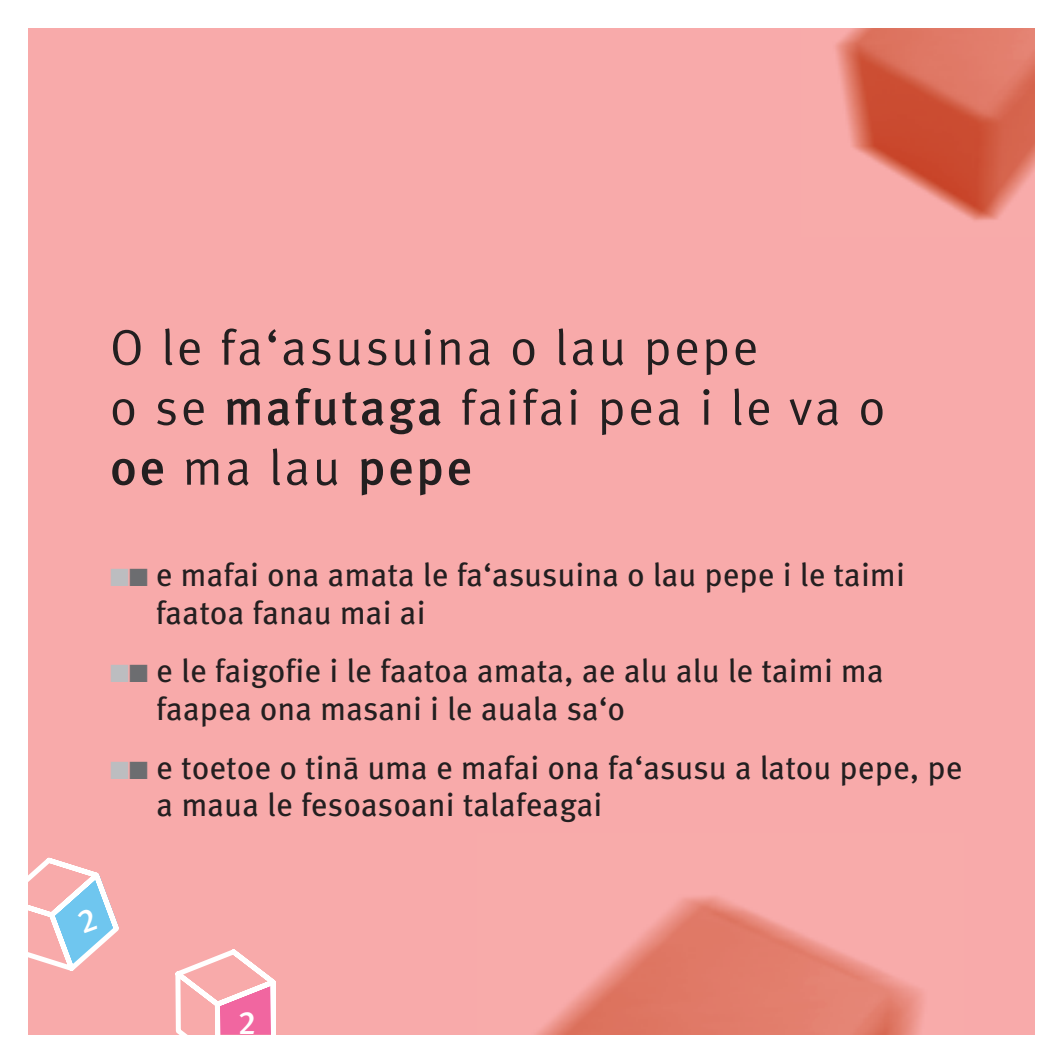
<style>
.page{position:relative;width:1063px;height:1063px;background:#fff}
.page>*{position:absolute;margin:0;border:0;box-sizing:border-box;transform-origin:0 0}
.t1{font:50px/60px "Meta Normal LFNZ";letter-spacing:.05em;color:#231f20}
.t2{font:50px "Meta Medium LF";letter-spacing:.05em;color:#231f20}
.t3{font:32.5px/37.5px "Meta Pro";color:#231f20}
.t4{font:32.5px "Meta Medium LF";color:#fff}
.s1{font-family:"Meta Medium LF"}
.s2{font-family:"Meta Normal LFNZ"}
.s3{color:#bcbdc0}
.s4{color:#6c6d70}
</style>
<div class="page">
<div style="left:28px;top:28px;width:1007px;height:1007px;background:#f8aaaa"></div>
<svg style="left:28px;top:857px;width:248px;height:178px"></svg>
<h1 class="t1" style="left:110px;top:317px;width:777px">O le fa‘asusuina o lau pepe<br>o se <span class="s1">mafutaga</span> faifai pea i le va o</h1>
<h1 class="t2" style="left:110px;top:438px;width:364px">oe <span class="s2">ma lau</span> pepe</h1>
<p class="t3" style="left:156px;top:554px;width:751px;text-indent:-46px"><span class="s3">■</span><span class="s4">■</span> e mafai ona amata le fa‘asusuina o lau pepe i le taimi faatoa fanau mai ai</p>
<p class="t3" style="left:156px;top:650px;width:729px;text-indent:-46px"><span class="s3">■</span><span class="s4">■</span> e le faigofie i le faatoa amata, ae alu alu le taimi ma faapea ona masani i le auala sa‘o</p>
<p class="t3" style="left:156px;top:746px;width:808px;text-indent:-46px"><span class="s3">■</span><span class="s4">■</span> e toetoe o tinā uma e mafai ona fa‘asusu a latou pepe, pe a maua le fesoasoani talafeagai</p>
<p class="t4" style="left:238px;top:1004px;width:20px">2</p>
</div>
